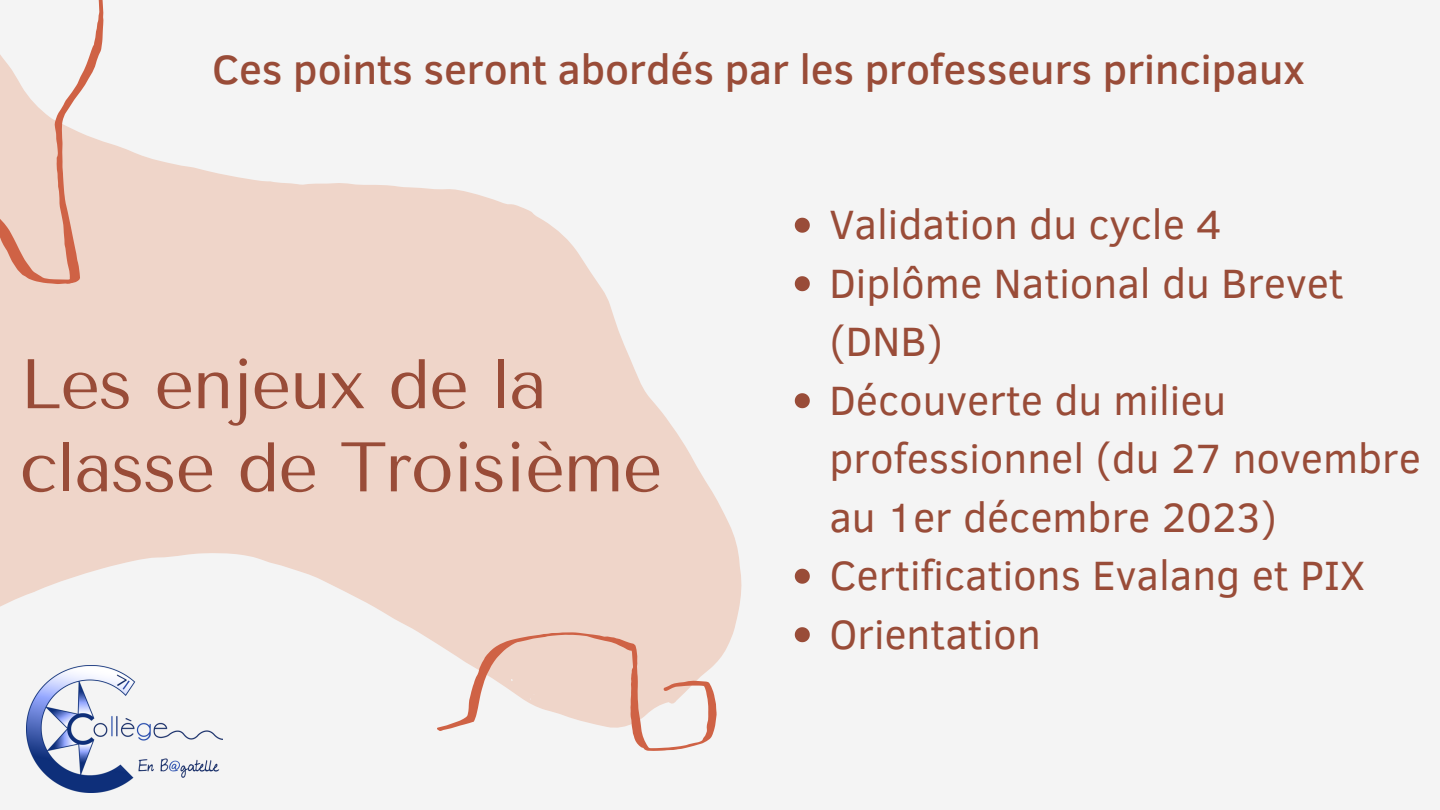
<style>
.page{position:relative;width:1440px;height:810px;background:#f4f4f4}
.page>*{position:absolute;margin:0;border:0;box-sizing:border-box;transform-origin:0 0}
.t1{font:70px/83.1px "Tenor Sans";letter-spacing:-.02em;color:#994c38}
.t2{font:42px/58.5px "Clear Sans";color:#994c38}
.t3{font:500 42px "Clear Sans";color:#994c38}
</style>
<div class="page">
<svg style="left:0;top:160px;width:742px;height:569px;fill:#efd5c9"></svg>
<svg style="left:795px;top:218px;width:15px;height:15px"></svg>
<svg style="left:795px;top:276px;width:15px;height:15px"></svg>
<svg style="left:795px;top:393px;width:15px;height:15px"></svg>
<svg style="left:795px;top:569px;width:15px;height:15px"></svg>
<svg style="left:795px;top:627px;width:15px;height:15px"></svg>
<svg style="left:0;top:0;width:158px;height:312px;fill:#efd5c9"></svg>
<svg style="left:429px;top:619px;width:291px;height:132px"></svg>
<img style="left:27px;top:666px;width:195px;height:126px">
<p class="t3" style="left:212px;top:39px;width:1094px">Ces points seront abordés par les professeurs principaux</p>
<p class="t1" style="left:19px;top:343px;width:645px">Les enjeux de la classe de Troisième</p>
<p class="t2" style="left:829px;top:193px;width:394px">Validation du cycle 4</p>
<p class="t2" style="left:829px;top:252px;width:516px">Diplôme National du Brevet (DNB)</p>
<p class="t2" style="left:829px;top:369px;width:593px">Découverte du milieu professionnel (du 27 novembre au 1er décembre 2023)</p>
<p class="t2" style="left:829px;top:544px;width:537px">Certifications Evalang et PIX</p>
<p class="t2" style="left:829px;top:603px;width:213px">Orientation</p>
</div>
